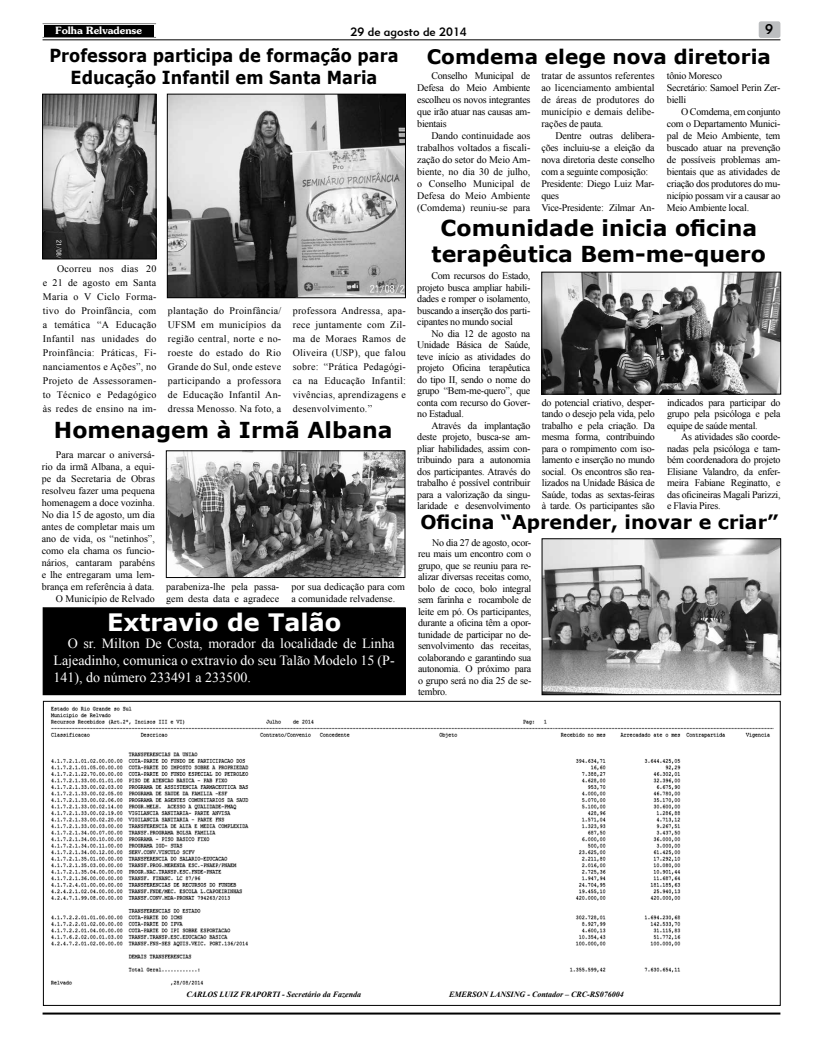
<style>
.page{position:relative;width:823px;height:1049px;background:#fff}
.page>*{position:absolute;margin:0;border:0;box-sizing:border-box;transform-origin:0 0}
.t1{font:700 24px "Verdana";color:#fff}
.t2{font:700 22px/26.4px "Verdana";color:#000;text-align:center}
.t3{font:700 20px "Verdana";color:#000}
.t4{font:700 19px "Verdana";color:#000}
.t5{font:700 18px/21.6px "Verdana";color:#000;text-align:center;scale:.9 1}
.t6{font:14px/16.8px "Times New Roman";color:#fff;text-align:justify}
.t7{font:14px "Geometric 415 BT Medium A";color:#000}
.t8{font:12px "Geometric 415 BT Medium A";color:#000}
.t9{font:10px/11.5px "Times New Roman";letter-spacing:-.025em;color:#000;text-align:justify}
.t10{font:10px/12px "Times New Roman";color:#000}
.t11{font:700 10px "Southern";color:#fff}
.t12{font:italic 700 8px "Times New Roman";color:#000}
</style>
<div class="page">
<hr style="left:43px;top:1012px;width:737px;height:2px;background:#000">
<div style="left:758px;top:21px;width:22px;height:17px;background:#bcbec0;border-radius:2px"></div>
<hr style="left:43px;top:39px;width:737px;height:1px;background:#000">
<hr style="left:43px;top:23px;width:113px;height:1px;background:#808080">
<hr style="left:43px;top:37px;width:113px;height:1px;background:#808080">
<div style="left:45px;top:25px;width:109px;height:11px;background:#000"></div>
<img style="left:50px;top:706px;width:722px;height:280px">
<div style="left:43px;top:608px;width:362px;height:87px;background:#000"></div>
<div style="left:43px;top:607px;width:362px;height:88px;border:1px solid #000"></div>
<img style="left:44px;top:96px;width:110px;height:161px">
<div style="left:42px;top:94px;width:114px;height:165px;border:1px solid #000"></div>
<img style="left:169px;top:96px;width:235px;height:200px">
<div style="left:167px;top:94px;width:239px;height:204px;border:1px solid #000"></div>
<img style="left:543px;top:274px;width:235px;height:119px">
<div style="left:541px;top:272px;width:239px;height:123px;border:1px solid #000"></div>
<img style="left:168px;top:452px;width:235px;height:124px">
<div style="left:166px;top:450px;width:239px;height:128px;border:1px solid #000"></div>
<img style="left:543px;top:540px;width:235px;height:153px">
<div style="left:541px;top:538px;width:239px;height:157px;border:1px solid #000"></div>
<p class="t11" style="left:55px;top:24px;width:88px">Folha Relvadense</p>
<p class="t8" style="left:350px;top:24px;width:118px">29 de agosto de 2014</p>
<h3 class="t7" style="left:764px;top:20px;width:10px">9</h3>
<p class="t9" style="left:417px;top:69px;width:115px;line-height:12px;text-indent:14px">Conselho Municipal de Defesa do Meio Ambiente escolheu os novos integrantes que irão atuar nas causas am&shy;bientais</p>
<p class="t9" style="left:417px;top:129px;width:115px;line-height:12px;text-indent:14px">Dando continuidade aos trabalhos voltados a fiscali&shy;zação do setor do Meio Am&shy;biente, no dia 30 de julho, o Conselho Municipal de Defesa do Meio Ambiente (Comdema) reuniu-se para</p>
<h3 class="t5" style="left:49px;top:44px;width:389px">Professora participa de formação para<br>Educação Infantil em Santa Maria</h3>
<h3 class="t3" style="left:426px;top:42px;width:345px">Comdema elege nova diretoria</h3>
<p class="t9" style="left:666px;top:69px;width:115px;line-height:12px;text-align:left">tônio Moresco<br>Secretário: Samoel Perin Zer&shy;bielli</p>
<p class="t9" style="left:666px;top:105px;width:115px;line-height:12px;text-indent:14px">O Comdema, em conjunto com o Departamento Munici&shy;pal de Meio Ambiente, tem buscado atuar na prevenção de possíveis problemas am&shy;bientais que as atividades de criação dos produtores do mu&shy;nicípio possam vir a causar ao Meio Ambiente local.</p>
<h2 class="t2" style="left:431px;top:214px;width:335px">Comunidade inicia oficina terapêutica Bem-me-quero</h2>
<p class="t9" style="left:541px;top:69px;width:115px;line-height:12px">tratar de assuntos referentes ao licenciamento ambiental de áreas de produtores do município e demais delibe&shy;rações de pauta.</p>
<p class="t9" style="left:541px;top:129px;width:115px;line-height:12px;text-align:left;text-indent:14px">Dentre outras delibera&shy;ções incluiu-se a eleição da nova diretoria deste conselho com a seguinte composição:<br>Presidente: Diego Luiz Mar&shy;ques<br>Vice-Presidente: Zilmar An-</p>
<p class="t9" style="left:43px;top:261px;width:115px;line-height:14px;text-indent:14px">Ocorreu nos dias 20 e 21 de agosto em Santa Maria o V Ciclo Forma&shy;tivo do Proinfância, com a temática “A Educação Infantil nas unidades do Proinfância: Práticas, Fi&shy;nanciamentos e Ações”, no Projeto de Assessoramen&shy;to Técnico e Pedagógico às redes de ensino na im-</p>
<p class="t10" style="left:42px;top:448px;width:115px;text-align:right">Para marcar o aniversá-<br>rio da irmã Albana, a equi&shy;pe da Secretaria de Obras resolveu fazer uma pequena homenagem a doce vozinha.<br>No dia 15 de agosto, um dia antes de completar mais um ano de vida, os “netinhos”, como ela chama os funcio&shy;nários, cantaram parabéns e lhe entregaram uma lem&shy;brança em referência à data.<br>O Município de Relvado</p>
<p class="t9" style="left:417px;top:270px;width:115px;text-indent:14px">Com recursos do Estado, projeto busca ampliar habili&shy;dades e romper o isolamento, buscando a inserção dos parti&shy;cipantes no mundo social</p>
<p class="t9" style="left:417px;top:327px;width:115px;text-indent:14px">No dia 12 de agosto na Unidade Básica de Saúde, teve início as atividades do projeto Oficina terapêutica do tipo II, sendo o nome do grupo “Bem-me-quero”, que conta com recurso do Gover&shy;no Estadual.</p>
<p class="t9" style="left:417px;top:419px;width:115px;text-indent:14px">Através da implantação deste projeto, busca-se am&shy;pliar habilidades, assim con&shy;tribuindo para a autonomia dos participantes. Através do trabalho é possível contribuir para a valorização da singu&shy;laridade e desenvolvimento</p>
<p class="t9" style="left:168px;top:303px;width:115px;line-height:14px">plantação do Proinfância/ UFSM em municípios da região central, norte e no&shy;roeste do estado do Rio Grande do Sul, onde esteve participando a professora de Educação Infantil An&shy;dressa Menosso. Na foto, a</p>
<p class="t9" style="left:292px;top:303px;width:115px;line-height:14px">professora Andressa, apa&shy;rece juntamente com Zil&shy;ma de Moraes Ramos de Oliveira (USP), que falou sobre: “Prática Pedagógi&shy;ca na Educação Infantil: vivências, aprendizagens e desenvolvimento.”</p>
<p class="t9" style="left:541px;top:396px;width:114px">do potencial criativo, desper&shy;tando o desejo pela vida, pelo trabalho e pela criação. Da mesma forma, contribuindo para o rompimento com iso&shy;lamento e inserção no mundo social. Os encontros são rea&shy;lizados na Unidade Básica de Saúde, todas as sextas-feiras à tarde. Os participantes são</p>
<p class="t9" style="left:666px;top:396px;width:115px">indicados para participar do grupo pela psicóloga e pela equipe de saúde mental.</p>
<h2 class="t2" style="left:54px;top:416px;width:340px">Homenagem à Irmã Albana</h2>
<p class="t9" style="left:666px;top:431px;width:115px;text-indent:14px">As atividades são coorde&shy;nadas pela psicóloga e tam&shy;bém coordenadora do projeto Elisiane Valandro, da enfer&shy;meira Fabiane Reginatto, e das oficineiras Magali Parizzi, e Flavia Pires.</p>
<h3 class="t4" style="left:420px;top:508px;width:359px">Oficina “Aprender, inovar e criar”</h3>
<p class="t9" style="left:418px;top:536px;width:115px;text-indent:14px">No dia 27 de agosto, ocor&shy;reu mais um encontro com o grupo, que se reuniu para re&shy;alizar diversas receitas como, bolo de coco, bolo integral sem farinha e rocambole de leite em pó. Os participantes, durante a oficina têm a opor&shy;tunidade de participar no de&shy;senvolvimento das receitas, colaborando e garantindo sua autonomia. O próximo para o grupo será no dia 25 de se&shy;tembro.</p>
<p class="t10" style="left:166px;top:580px;width:114px">parabeniza-lhe pela passa&shy;gem desta data e agradece</p>
<p class="t10" style="left:291px;top:580px;width:115px">por sua dedicação para com a comunidade relvadense.</p>
<h1 class="t1" style="left:107px;top:606px;width:235px">Extravio de Talão</h1>
<h3 class="t6" style="left:53px;top:635px;width:342px;text-indent:14px">O sr. Milton De Costa, morador da localidade de Linha Lajeadinho, comunica o extravio do seu Talão Modelo 15 (P-141), do número 233491 a 233500.</h3>
<p class="t12" style="left:186px;top:989px;width:176px">CARLOS LUIZ FRAPORTI - Secretário da Fazenda</p>
<p class="t12" style="left:449px;top:989px;width:176px">EMERSON LANSING - Contador – CRC-RS076004</p>
</div>
